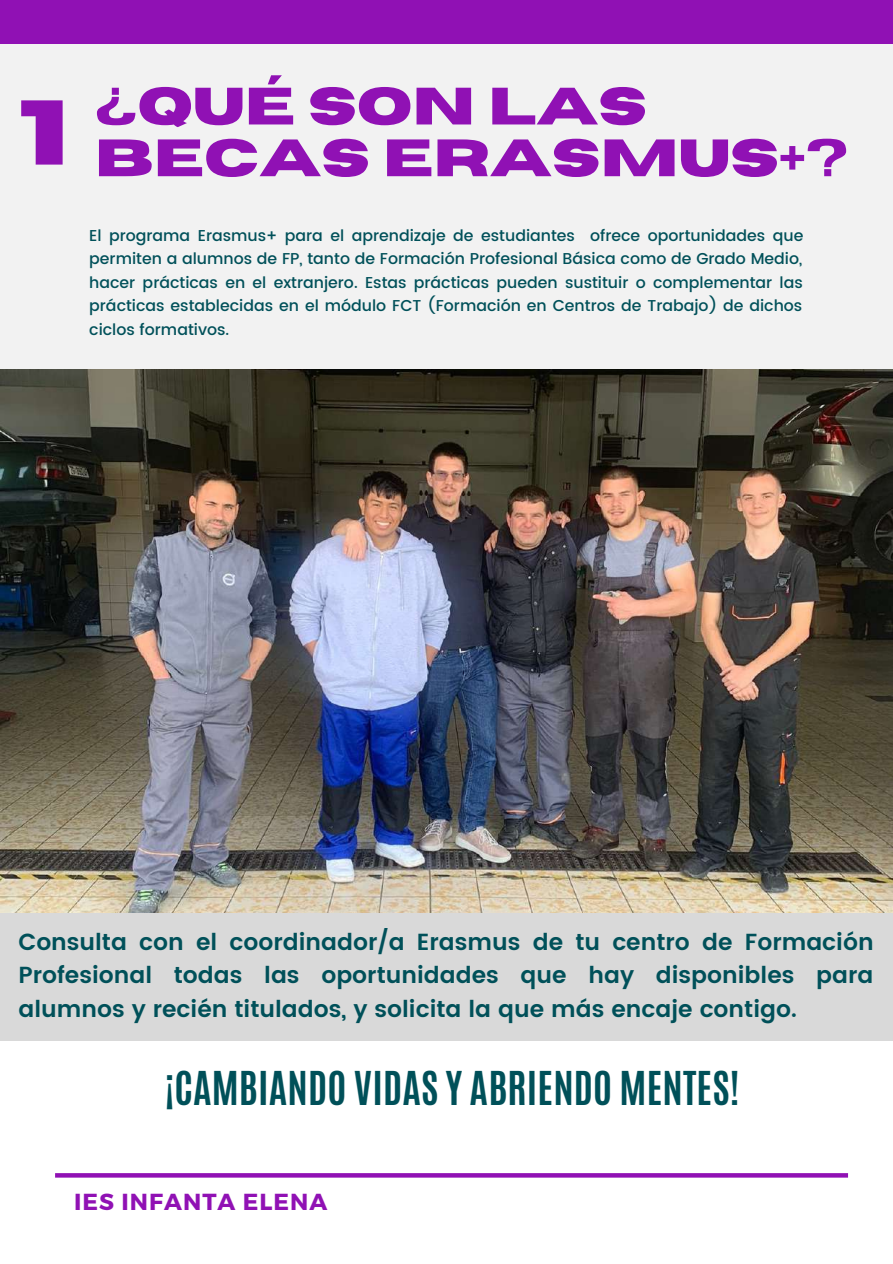
<style>
.page{position:relative;width:893px;height:1264px;background:#fff}
.page>*{position:absolute;margin:0;border:0;box-sizing:border-box;transform-origin:0 0}
.t1{font:700 91.65px "Horizon";color:#9011b4}
.t2{font:700 52.5px/51.8px "Horizon";color:#9011b4}
.t3{font:700 39px "Antonio";letter-spacing:.005em;color:#005059}
.t4{font:600 23.25px/33.8px "Poppins";color:#005059;text-align:justify}
.t5{font:700 23.25px "Montserrat";letter-spacing:.045em;color:#9011b4}
.t6{font:500 15.75px/23.5px "Poppins";color:#005059;text-align:justify}
</style>
<div class="page">
<div style="left:0;top:43px;width:892px;height:932px;background:#f2f2f2"></div>
<div style="left:0;top:0;width:892px;height:43px;background:#9011b4"></div>
<div style="left:0;top:913px;width:892px;height:127px;background:#d9d9d9"></div>
<svg style="left:55px;top:1173px;width:793px;height:4px;background:#9318b6"></svg>
<img style="left:0;top:369px;width:892px;height:543px">
<h1 class="t1" style="left:19px;top:88px;width:53px">1</h1>
<h2 class="t2" style="left:95px;top:82px;width:754px">¿QUÉ SON LAS<br>BECAS ERASMUS+?</h2>
<p class="t6" style="left:89px;top:223px;width:715px">El programa Erasmus+ para el aprendizaje de estudiantes ofrece oportunidades que permiten a alumnos de FP, tanto de Formación Profesional Básica como de Grado Medio, hacer prácticas en el extranjero. Estas prácticas pueden sustituir o complementar las prácticas establecidas en el módulo FCT (Formación en Centros de Trabajo) de dichos ciclos formativos.</p>
<h3 class="t4" style="left:18px;top:924px;width:856px">Consulta con el coordinador/a Erasmus de tu centro de Formación Profesional todas las oportunidades que hay disponibles para alumnos y recién titulados, y solicita la que más encaje contigo.</h3>
<h3 class="t3" style="left:164px;top:1060px;width:576px">¡CAMBIANDO VIDAS Y ABRIENDO MENTES!</h3>
<h3 class="t5" style="left:74px;top:1186px;width:255px">IES INFANTA ELENA</h3>
</div>
